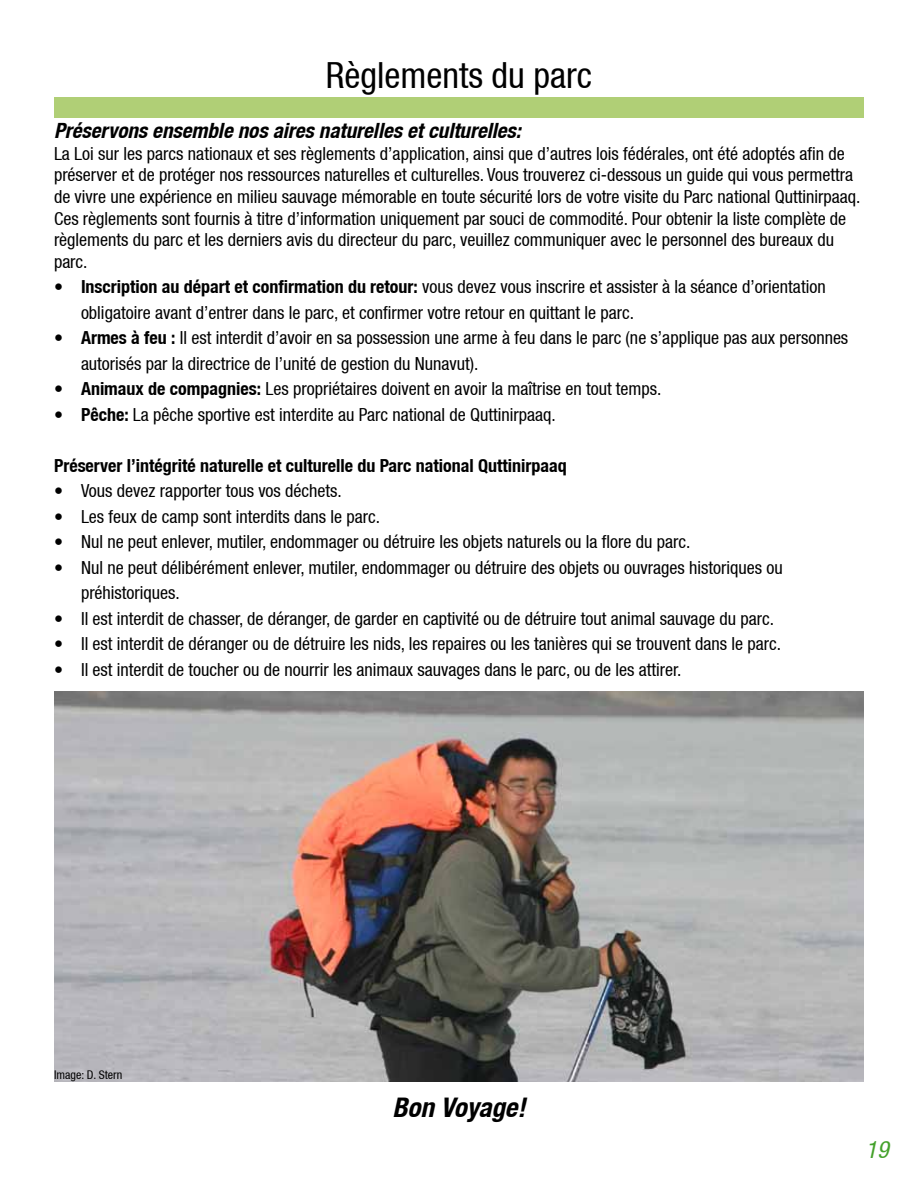
<style>
.page{position:relative;width:918px;height:1188px;background:#fff}
.page>*{position:absolute;margin:0;border:0;box-sizing:border-box;transform-origin:0 0}
.t1{font:36px "Helvetica Neue Condensed";color:#000}
.t2{font:italic 700 condensed 27px "Helvetica Neue";color:#000}
.t3{font:italic condensed 24px "Helvetica Neue";color:#44a12b}
.t4{font:italic 700 condensed 21px "Helvetica Neue";color:#000}
.t5{font:18px/21.6px "Helvetica Neue Condensed";color:#000}
.t6{font:700 condensed 18px "Helvetica Neue";color:#000}
.t7{font:12px "Helvetica Neue Condensed";color:#000}
.s1{font-family:"Helvetica Neue";font-weight:700;font-stretch:condensed}
</style>
<div class="page">
<div style="left:54px;top:98px;width:810px;height:20px;background:#b0cf76"></div>
<img style="left:54px;top:692px;width:810px;height:390px">
<h1 class="t1" style="left:326px;top:54px;width:268px">Règlements du parc</h1>
<p class="t4" style="left:54px;top:118px;width:468px">Préservons ensemble nos aires naturelles et culturelles:</p>
<p class="t5" style="left:54px;top:143px;width:808px">La Loi sur les parcs nationaux et ses règlements d’application, ainsi que d’autres lois fédérales, ont été adoptés afin de préserver et de protéger nos ressources naturelles et culturelles. Vous trouverez ci-dessous un guide qui vous permettra de vivre une expérience en milieu sauvage mémorable en toute sécurité lors de votre visite du Parc national Quttinirpaaq.<br>Ces règlements sont fournis à titre d’information uniquement par souci de commodité. Pour obtenir la liste complète de règlements du parc et les derniers avis du directeur du parc, veuillez communiquer avec le personnel des bureaux du parc.</p>
<p class="t5" style="left:81px;top:274px;width:746px;line-height:25.5px;text-indent:-27px"><span class="s1">• Inscription au départ et confirmation du retour:</span> vous devez vous inscrire et assister à la séance d’orientation obligatoire avant d’entrer dans le parc, et confirmer votre retour en quittant le parc.</p>
<p class="t5" style="left:81px;top:325px;width:769px;line-height:25.5px;text-indent:-27px"><span class="s1">• Armes à feu :</span> Il est interdit d’avoir en sa possession une arme à feu dans le parc (ne s’applique pas aux personnes autorisés par la directrice de l’unité de gestion du Nunavut).</p>
<p class="t5" style="left:54px;top:378px;width:609px"><span class="s1">• Animaux de compagnies:</span> Les propriétaires doivent en avoir la maîtrise en tout temps.</p>
<p class="t5" style="left:54px;top:404px;width:503px"><span class="s1">• Pêche:</span> La pêche sportive est interdite au Parc national de Quttinirpaaq.</p>
<p class="t6" style="left:54px;top:455px;width:514px">Préserver l’intégrité naturelle et culturelle du Parc national Quttinirpaaq</p>
<p class="t5" style="left:54px;top:480px;width:289px">• Vous devez rapporter tous vos déchets.</p>
<p class="t5" style="left:54px;top:506px;width:328px">• Les feux de camp sont interdits dans le parc.</p>
<p class="t5" style="left:54px;top:531px;width:638px">• Nul ne peut enlever, mutiler, endommager ou détruire les objets naturels ou la flore du parc.</p>
<p class="t5" style="left:81px;top:555px;width:703px;line-height:25.5px;text-indent:-27px">• Nul ne peut délibérément enlever, mutiler, endommager ou détruire des objets ou ouvrages historiques ou préhistoriques.</p>
<p class="t5" style="left:54px;top:608px;width:722px">• Il est interdit de chasser, de déranger, de garder en captivité ou de détruire tout animal sauvage du parc.</p>
<p class="t5" style="left:54px;top:633px;width:729px">• Il est interdit de déranger ou de détruire les nids, les repaires ou les tanières qui se trouvent dans le parc.</p>
<p class="t5" style="left:54px;top:659px;width:629px">• Il est interdit de toucher ou de nourrir les animaux sauvages dans le parc, ou de les attirer.</p>
<p class="t7" style="left:54px;top:1068px;width:70px">Image: D. Stern</p>
<h2 class="t2" style="left:393px;top:1091px;width:134px">Bon Voyage!</h2>
<h3 class="t3" style="left:866px;top:1135px;width:25px">19</h3>
</div>
